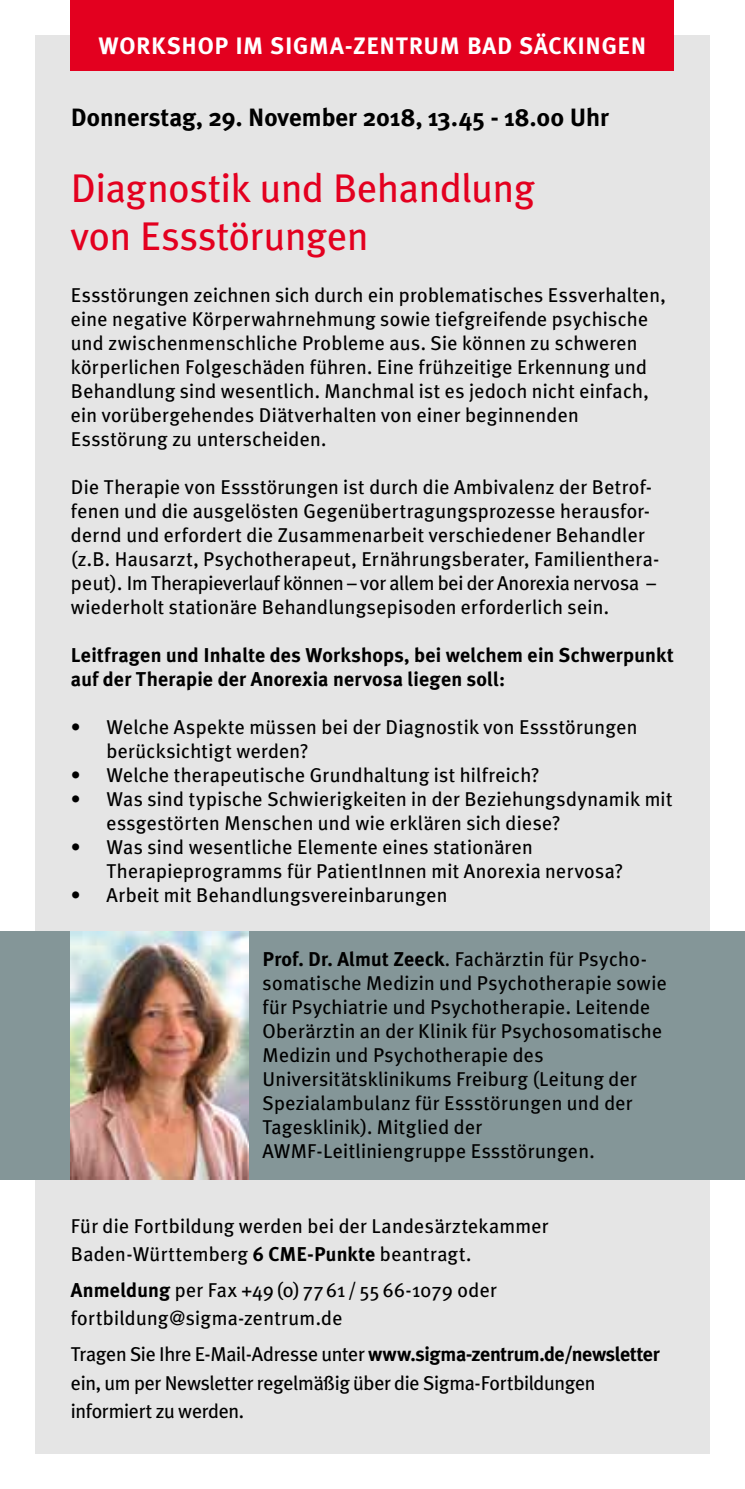
<style>
.page{position:relative;width:745px;height:1489px;background:#fff}
.page>*{position:absolute;margin:0;border:0;box-sizing:border-box;transform-origin:0 0}
.t1{font:40px/48px "Meta Plus";letter-spacing:-.01em;color:#e3001f}
.t2{font:700 25px "Meta Plus";color:#000}
.t3{font:700 23.75px "Meta Plus";letter-spacing:.025em;color:#fff}
.t4{font:20px/24px "Meta Plus";letter-spacing:.01em;color:#000}
.t5{font:20px/28.2px "Meta Plus";letter-spacing:-.02em;color:#000}
.t6{font:700 20px/24px "Meta Plus";letter-spacing:.01em;color:#000}
.s1{font-weight:700}
</style>
<div class="page">
<div style="left:35px;top:35px;width:674px;height:1418px;background:#e5e5e5"></div>
<div style="left:0;top:931px;width:744px;height:248px;background:#849698"></div>
<div style="left:71px;top:0;width:602px;height:71px;background:#e3001f"></div>
<img style="left:71px;top:931px;width:177px;height:248px">
<p class="t3" style="left:99px;top:32px;width:549px">WORKSHOP IM SIGMA-ZENTRUM BAD SÄCKINGEN</p>
<p class="t2" style="left:71px;top:103px;width:539px">Donnerstag, 29. November 2018, 13.45 - 18.00 Uhr</p>
<h1 class="t1" style="left:71px;top:164px;width:465px">Diagnostik und Behandlung von Essstörungen</h1>
<p class="t4" style="left:71px;top:282px;width:596px">Essstörungen zeichnen sich durch ein problematisches Essverhalten, eine negative Körperwahrnehmung sowie tiefgreifende psychische und zwischenmenschliche Probleme aus. Sie können zu schweren körperlichen Folgeschäden führen. Eine frühzeitige Erkennung und Behandlung sind wesentlich. Manchmal ist es jedoch nicht einfach, ein vorübergehendes Diätverhalten von einer beginnenden Essstörung zu unterscheiden.</p>
<p class="t4" style="left:71px;top:474px;width:589px">Die Therapie von Essstörungen ist durch die Ambivalenz der Betrof&shy;fenen und die ausgelösten Gegenübertragungsprozesse herausfor&shy;dernd und erfordert die Zusammenarbeit verschiedener Behandler (z.B. Hausarzt, Psychotherapeut, Ernährungsberater, Familienthera&shy;peut). Im Therapieverlauf können – vor allem bei der Anorexia nervosa – wiederholt stationäre Behandlungsepisoden erforderlich sein.</p>
<p class="t6" style="left:71px;top:643px;width:604px">Leitfragen und Inhalte des Workshops, bei welchem ein Schwerpunkt auf der Therapie der Anorexia nervosa liegen soll:</p>
<p class="t4" style="left:106px;top:714px;width:532px;text-indent:-35px">• Welche Aspekte müssen bei der Diagnostik von Essstörungen berücksichtigt werden?</p>
<p class="t4" style="left:71px;top:762px;width:470px">• Welche therapeutische Grundhaltung ist hilfreich?</p>
<p class="t4" style="left:106px;top:786px;width:567px;text-indent:-35px">• Was sind typische Schwierigkeiten in der Beziehungsdynamik mit essgestörten Menschen und wie erklären sich diese?</p>
<p class="t4" style="left:106px;top:834px;width:518px;text-indent:-35px">• Was sind wesentliche Elemente eines stationären<br>Therapieprogramms für PatientInnen mit Anorexia nervosa?</p>
<p class="t4" style="left:71px;top:882px;width:377px">• Arbeit mit Behandlungsvereinbarungen</p>
<p class="t4" style="left:262px;top:946px;width:405px"><span class="s1">Prof. Dr. Almut Zeeck</span>. Fachärztin für Psycho&shy;somatische Medizin und Psychotherapie sowie für Psychiatrie und Psychotherapie. Leitende Oberärztin an der Klinik für Psychosomatische Medizin und Psychotherapie des Universitätsklinikums Freiburg (Leitung der Spezialambulanz für Essstörungen und der Tagesklinik). Mitglied der AWMF-Leitliniengruppe Essstörungen.</p>
<p class="t4" style="left:71px;top:1211px;width:479px;line-height:28.2px">Für die Fortbildung werden bei der Landesärztekammer<br>Baden-Württemberg <span class="s1">6 CME-Punkte</span> beantragt.</p>
<p class="t4" style="left:71px;top:1275px;width:427px;line-height:28.2px"><span class="s1">Anmeldung</span> per Fax +49(0)7761 /5566-1079 oder fortbildung@sigma-zentrum.de</p>
<p class="t5" style="left:71px;top:1339px;width:590px">Tragen Sie Ihre E-Mail-Adresse unter <span class="s1">www.sigma-zentrum.de/newsletter </span>ein, um per Newsletter regelmäßig über die Sigma-Fortbildungen informiert zu werden.</p>
</div>
